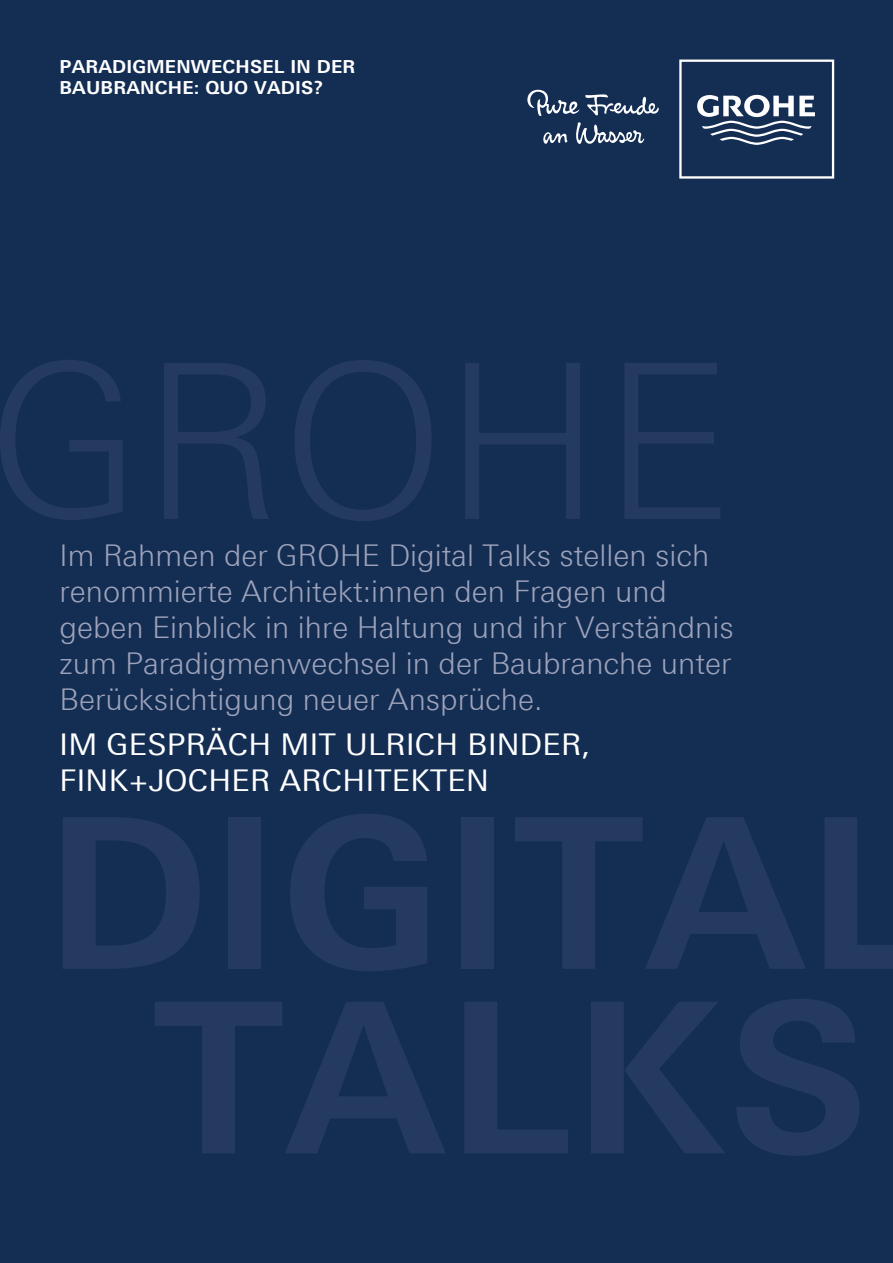
<style>
.page{position:relative;width:893px;height:1263px;background:#132d53}
.page>*{position:absolute;margin:0;border:0;box-sizing:border-box;transform-origin:0 0}
.t1{font:300 30px/36px "Linotype Univers 330";color:#9da2ba}
.t2{font:30px/36px "Linotype Univers 430";letter-spacing:.01em;color:#fff}
.t3{font:700 18px/21.8px "Linotype Univers 630";letter-spacing:.01em;color:#fff}
</style>
<div class="page">
<svg style="left:679px;top:60px;width:155px;height:119px"></svg>
<svg style="left:527px;top:90px;width:132px;height:54px"></svg>
<p class="t3" style="left:60px;top:55px;width:297px">PARADIGMENWECHSEL IN DER<br>BAUBRANCHE: QUO VADIS?</p>
<p class="t1" style="left:60px;top:537px;width:676px">Im Rahmen der GROHE Digital Talks stellen sich renommierte Architekt:innen den Fragen und geben Einblick in ihre Haltung und ihr Verständnis zum Paradigmenwechsel in der Baubranche unter Berücksichtigung neuer Ansprüche.</p>
<p class="t2" style="left:60px;top:726px;width:532px">IM GESPRÄCH MIT ULRICH BINDER,<br>FINK+JOCHER ARCHITEKTEN</p>
</div>
